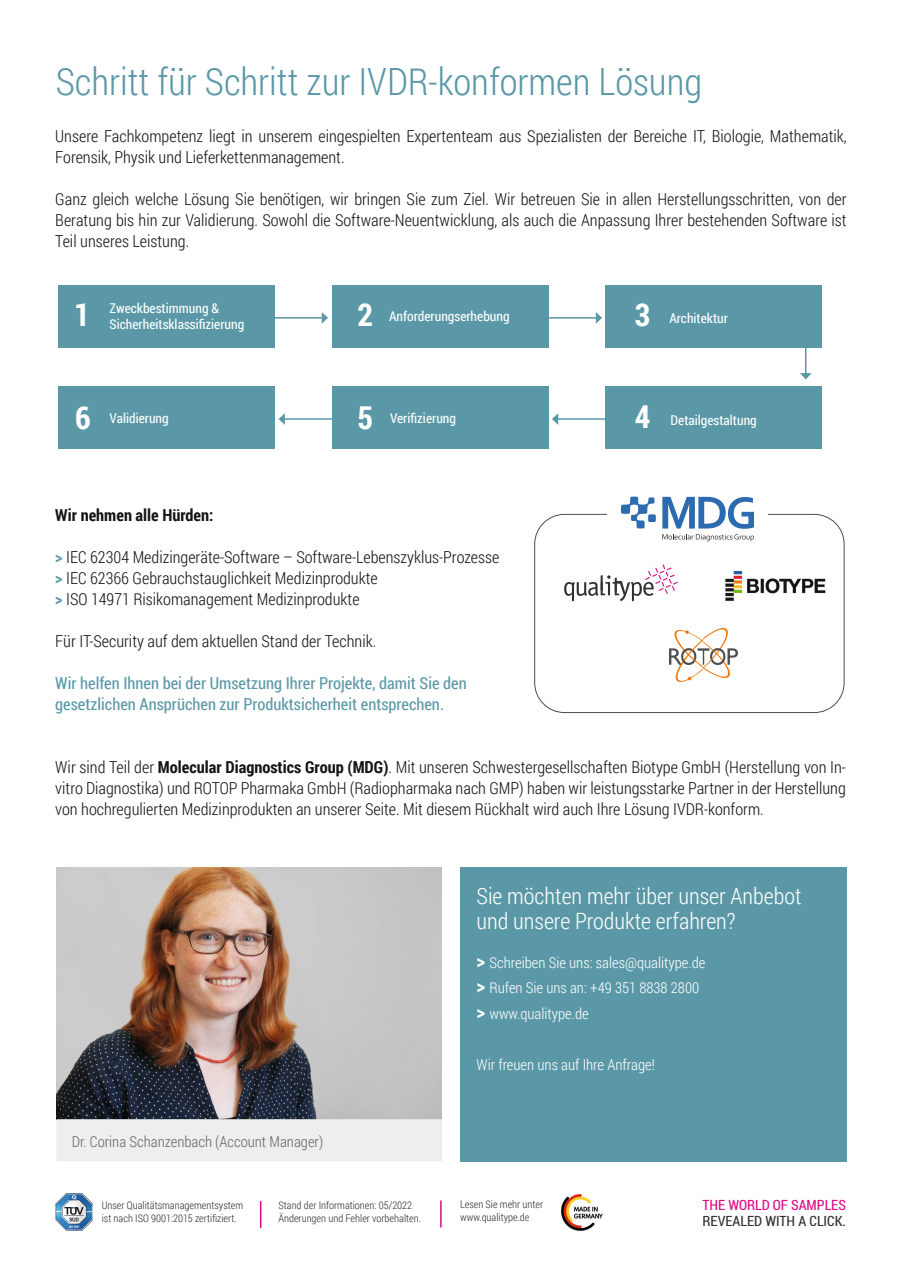
<style>
.page{position:relative;width:902px;height:1272px;background:#fff}
.page>*{position:absolute;margin:0;border:0;box-sizing:border-box;transform-origin:0 0}
.t1{font:300 37.5px "Roboto Condensed";color:#5b98a7}
.t2{font:700 31.5px "Roboto Condensed";color:#fff}
.t3{font:300 22.5px/25.5px "Roboto Condensed";color:#fff}
.t4{font:300 16.5px/21px "Roboto Condensed";color:#131413}
.t5{font:16.5px/21px "Roboto Condensed";color:#5b98a7}
.t6{font:700 16.5px "Roboto Condensed";color:#131413}
.t7{font:300 15px/25.5px "Roboto Condensed";color:#fff}
.t8{font:300 15px "Roboto Condensed";color:#686867}
.t9{font:14.25px "Roboto Condensed";color:#313130}
.t10{font:14.25px "Roboto Condensed";color:#e00985}
.t11{font:13.5px "Roboto Condensed";color:#fff}
.t12{font:300 10.5px/12.6px "Roboto Condensed";color:#313130}
.s1{font-weight:700;color:#5b98a7}
.s2{font-weight:700}
.s3{font-weight:700;font-size:19.5px}
</style>
<div class="page">
<div style="left:460px;top:867px;width:386px;height:294px;background:#5b98a7"></div>
<div style="left:332px;top:285px;width:216px;height:62px;background:#5b98a7"></div>
<div style="left:605px;top:285px;width:217px;height:62px;background:#5b98a7"></div>
<div style="left:332px;top:386px;width:216px;height:63px;background:#5b98a7"></div>
<div style="left:605px;top:386px;width:217px;height:63px;background:#5b98a7"></div>
<div style="left:534px;top:514px;width:310px;height:199px;border:1px solid #4d4d4c;border-radius:30px"></div>
<svg style="left:564px;top:564px;width:113px;height:37px"></svg>
<div style="left:607px;top:490px;width:160px;height:54px;background:#fff"></div>
<img style="left:669px;top:628px;width:68px;height:53px">
<img style="left:725px;top:570px;width:101px;height:31px">
<svg style="left:662px;top:497px;width:92px;height:44px"></svg>
<div style="left:636px;top:520px;width:8px;height:8px;background:#2c6bb0;border-radius:2px"></div>
<div style="left:621px;top:504px;width:9px;height:10px;background:#2c6bb0;border-radius:2px"></div>
<svg style="left:627px;top:497px;width:27px;height:27px"></svg>
<div style="left:648px;top:514px;width:7px;height:8px;background:#2c6bb0;border-radius:2px"></div>
<div style="left:58px;top:285px;width:217px;height:62px;background:#5b98a7"></div>
<div style="left:59px;top:386px;width:216px;height:63px;background:#5b98a7"></div>
<hr style="left:275px;top:317px;width:47px;height:1px;background:#5b98a7">
<svg style="left:322px;top:312px;width:6px;height:12px"></svg>
<hr style="left:548px;top:317px;width:48px;height:1px;background:#5b98a7">
<svg style="left:595px;top:312px;width:7px;height:12px"></svg>
<hr style="left:557px;top:418px;width:48px;height:2px;background:#5b98a7">
<svg style="left:552px;top:413px;width:6px;height:12px"></svg>
<hr style="left:284px;top:418px;width:48px;height:2px;background:#5b98a7">
<svg style="left:278px;top:413px;width:7px;height:12px"></svg>
<hr style="left:804px;top:347px;width:2px;height:27px;background:#5b98a7">
<svg style="left:800px;top:373px;width:11px;height:6px"></svg>
<img style="left:55px;top:1193px;width:37px;height:37px">
<svg style="left:260px;top:1201px;width:1px;height:26px"></svg>
<svg style="left:440px;top:1200px;width:1px;height:27px"></svg>
<img style="left:561px;top:1194px;width:42px;height:37px">
<img style="left:57px;top:867px;width:385px;height:252px">
<div style="left:56px;top:1119px;width:386px;height:42px;background:#eee"></div>
<h1 class="t1" style="left:56px;top:55px;width:648px">Schritt für Schritt zur IVDR-konformen Lösung</h1>
<p class="t4" style="left:55px;top:125px;width:792px">Unsere Fachkompetenz liegt in unserem eingespielten Expertenteam aus Spezialisten der Bereiche IT, Biologie, Mathematik,<br>Forensik, Physik und Lieferkettenmanagement.</p>
<p class="t4" style="left:55px;top:188px;width:792px;text-align:justify">Ganz gleich welche Lösung Sie benötigen, wir bringen Sie zum Ziel. Wir betreuen Sie in allen Herstellungsschritten, von der Beratung bis hin zur Validierung. Sowohl die Software-Neuentwicklung, als auch die Anpassung Ihrer bestehenden Software ist Teil unseres Leistung.</p>
<h2 class="t2" style="left:74px;top:292px;width:17px">1</h2>
<p class="t11" style="left:110px;top:299px;width:111px">Zweckbestimmung &amp;</p>
<p class="t11" style="left:110px;top:315px;width:136px">Sicherheitsklassifizierung</p>
<h2 class="t2" style="left:357px;top:292px;width:17px">2</h2>
<h2 class="t2" style="left:635px;top:292px;width:17px">3</h2>
<p class="t11" style="left:389px;top:307px;width:122px">Anforderungserhebung</p>
<p class="t11" style="left:669px;top:309px;width:60px">Architektur</p>
<h2 class="t2" style="left:75px;top:396px;width:17px">6</h2>
<p class="t11" style="left:110px;top:408px;width:61px">Validierung</p>
<h2 class="t2" style="left:357px;top:395px;width:17px">5</h2>
<h2 class="t2" style="left:635px;top:395px;width:17px">4</h2>
<p class="t11" style="left:390px;top:408px;width:67px">Verifizierung</p>
<p class="t11" style="left:670px;top:411px;width:88px">Detailgestaltung</p>
<p class="t6" style="left:55px;top:503px;width:160px">Wir nehmen alle Hürden:</p>
<p class="t4" style="left:55px;top:545px;width:445px"><span class="s1">&gt;</span> IEC 62304 Medizingeräte-Software – Software-Lebenszyklus-Prozesse <span class="s1">&gt;</span> IEC 62366 Gebrauchstauglichkeit Medizinprodukte<br><span class="s1">&gt;</span> ISO 14971 Risikomanagement Medizinprodukte</p>
<p class="t4" style="left:55px;top:629px;width:322px">Für IT-Security auf dem aktuellen Stand der Technik.</p>
<p class="t5" style="left:55px;top:671px;width:413px">Wir helfen Ihnen bei der Umsetzung Ihrer Projekte, damit Sie den gesetzlichen Ansprüchen zur Produktsicherheit entsprechen.</p>
<p class="t4" style="left:55px;top:755px;width:792px;text-align:justify">Wir sind Teil der <span class="s2">Molecular Diagnostics Group (MDG)</span>. Mit unseren Schwestergesellschaften Biotype GmbH (Herstellung von In&shy;vitro Diagnostika) und ROTOP Pharmaka GmbH (Radiopharmaka nach GMP) haben wir leistungsstarke Partner in der Herstellung von hochregulierten Medizinprodukten an unserer Seite. Mit diesem Rückhalt wird auch Ihre Lösung IVDR-konform.</p>
<p class="t8" style="left:72px;top:1131px;width:253px">Dr. Corina Schanzenbach (Account Manager)</p>
<h3 class="t3" style="left:476px;top:882px;width:326px">Sie möchten mehr über unser Anbebot und unsere Produkte erfahren?</h3>
<p class="t7" style="left:476px;top:948px;width:230px"><span class="s3">&gt;</span> Schreiben Sie uns: sales@qualitype.de <span class="s3">&gt;</span> Rufen Sie uns an: +49 351 8838 2800 <span class="s3">&gt;</span> www.qualitype.de</p>
<p class="t7" style="left:476px;top:1050px;width:180px">Wir freuen uns auf Ihre Anfrage!</p>
<p class="t12" style="left:102px;top:1198px;width:143px">Unser Qualitätsmanagementsystem ist nach ISO 9001:2015 zertifiziert.</p>
<p class="t12" style="left:278px;top:1198px;width:144px">Stand der Informationen: 05/2022<br>Änderungen und Fehler vorbehalten.</p>
<p class="t12" style="left:460px;top:1197px;width:85px">Lesen Sie mehr unter www.qualitype.de</p>
<p class="t10" style="left:702px;top:1195px;width:145px">THE WORLD OF SAMPLES</p>
<p class="t9" style="left:702px;top:1210px;width:145px">REVEALED WITH A CLICK.</p>
</div>
